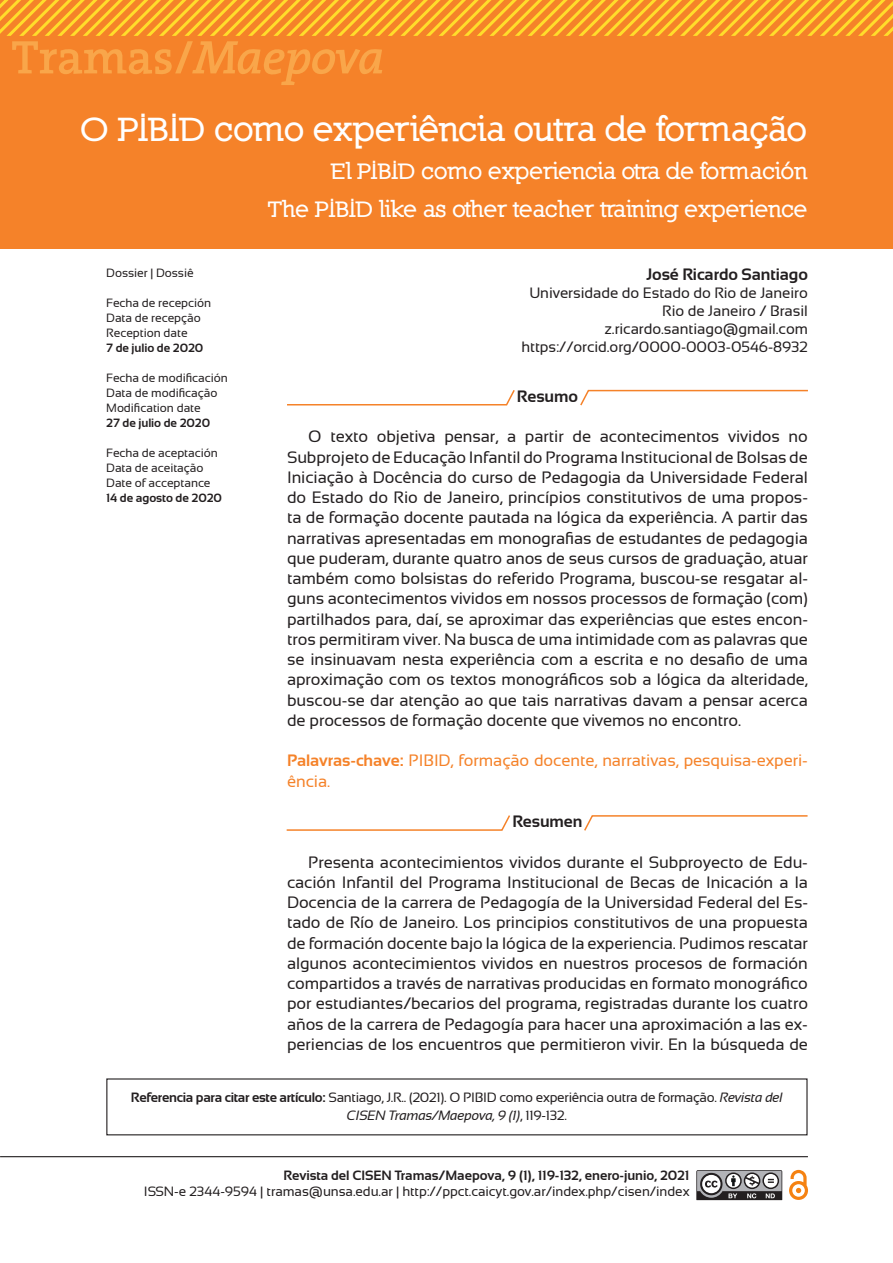
<style>
.page{position:relative;width:893px;height:1263px;background:#fff}
.page>*{position:absolute;margin:0;border:0;box-sizing:border-box;transform-origin:0 0}
.t1{font:36px "Nilland Small Caps Bold";letter-spacing:-.025em;color:#fff}
.t2{font:24px/38.2px "Nilland Small Caps Bold";letter-spacing:-.02em;color:#fff;text-align:right}
.t3{font:16.5px/20.2px "Sansation";letter-spacing:-.005em;color:#231f20;text-align:justify}
.t4{font:16.5px/20.2px "Sansation";letter-spacing:-.005em;color:#f58229}
.t5{font:700 16.5px "Sansation";letter-spacing:-.005em;color:#231f20}
.t6{font:15px/18px "Sansation";letter-spacing:-.005em;color:#231f20;text-align:right}
.t7{font:13.5px/18px "Sansation";letter-spacing:-.005em;color:#231f20;text-align:center}
.t8{font:700 13.5px "Sansation";letter-spacing:-.005em;color:#231f20}
.t9{font:12px/15px "Sansation";letter-spacing:-.005em;color:#231f20}
.t10{font:700 12px "Sansation";letter-spacing:-.005em;color:#231f20}
.s1{font-weight:700}
.s2{font-style:italic}
</style>
<div class="page">
<hr style="left:0;top:1156px;width:808px;height:1px;background:#231f20">
<svg style="left:696px;top:1170px;width:86px;height:30px"></svg>
<svg style="left:789px;top:1170px;width:19px;height:30px"></svg>
<div style="left:0;top:0;width:893px;height:248px;background:#f58229"></div>
<svg style="left:0;top:0;width:893px;height:85px"></svg>
<svg style="left:286px;top:815px;width:224px;height:16px"></svg>
<svg style="left:584px;top:815px;width:224px;height:16px"></svg>
<svg style="left:287px;top:390px;width:228px;height:16px"></svg>
<svg style="left:580px;top:389px;width:228px;height:17px"></svg>
<h1 class="t1" style="left:80px;top:106px;width:729px">O PIBID como experiência outra de formação</h1>
<h2 class="t2" style="left:268px;top:151px;width:541px">El PIBID como experiencia otra de formación<br>The PIBID like as other teacher training experience</h2>
<p class="t9" style="left:106px;top:265px;width:89px">Dossier | Dossiê</p>
<p class="t9" style="left:106px;top:295px;width:106px">Fecha de recepción<br>Data de recepção<br>Reception date</p>
<p class="t10" style="left:106px;top:341px;width:99px">7 de julio de 2020</p>
<p class="t9" style="left:106px;top:370px;width:123px">Fecha de modificación<br>Data de modificação<br>Modification date</p>
<p class="t10" style="left:106px;top:416px;width:105px">27 de julio de 2020</p>
<p class="t9" style="left:106px;top:445px;width:113px">Fecha de aceptación<br>Data de aceitação<br>Date of acceptance</p>
<p class="t10" style="left:106px;top:491px;width:117px">14 de agosto de 2020</p>
<p class="t5" style="left:646px;top:265px;width:163px">José Ricardo Santiago</p>
<p class="t6" style="left:521px;top:284px;width:288px">Universidade do Estado do Rio de Janeiro Rio de Janeiro / Brasil z.ricardo.santiago@gmail.com https://orcid.org/0000-0003-0546-8932</p>
<p class="t5" style="left:517px;top:387px;width:63px">Resumo</p>
<p class="t3" style="left:287px;top:426px;width:522px;text-indent:21px">O texto objetiva pensar, a partir de acontecimentos vividos no Subprojeto de Educação Infantil do Programa Institucional de Bolsas de Iniciação à Docência do curso de Pedagogia da Universidade Federal do Estado do Rio de Janeiro, princípios constitutivos de uma propos&shy;ta de formação docente pautada na lógica da experiência. A partir das narrativas apresentadas em monografias de estudantes de pedagogia que puderam, durante quatro anos de seus cursos de graduação, atuar também como bolsistas do referido Programa, buscou-se resgatar al&shy;guns acontecimentos vividos em nossos processos de formação (com) partilhados para, daí, se aproximar das experiências que estes encon&shy;tros permitiram viver. Na busca de uma intimidade com as palavras que se insinuavam nesta experiência com a escrita e no desafio de uma aproximação com os textos monográficos sob a lógica da alteridade, buscou-se dar atenção ao que tais narrativas davam a pensar acerca de processos de formação docente que vivemos no encontro.</p>
<p class="t4" style="left:287px;top:750px;width:522px"><span class="s1">Palavras-chave:</span> PIBID, formação docente, narrativas, pesquisa-experi&shy;ência.</p>
<p class="t5" style="left:512px;top:812px;width:72px">Resumen</p>
<p class="t3" style="left:287px;top:852px;width:522px;text-indent:21px">Presenta acontecimientos vividos durante el Subproyecto de Edu&shy;cación Infantil del Programa Institucional de Becas de Inicación a la Docencia de la carrera de Pedagogía de la Universidad Federal del Es&shy;tado de Río de Janeiro. Los principios constitutivos de una propuesta de formación docente bajo la lógica de la experiencia. Pudimos rescatar algunos acontecimientos vividos en nuestros procesos de formación compartidos a través de narrativas producidas en formato monográfico por estudiantes/becarios del programa, registradas durante los cuatro años de la carrera de Pedagogía para hacer una aproximación a las ex&shy;periencias de los encuentros que permitieron vivir. En la búsqueda de</p>
<p class="t7" style="left:131px;top:1088px;width:653px"><span class="s1">Referencia para citar este artículo:</span> Santiago, J.R.. (2021). O PIBID como experiência outra de formação. <span class="s2">Revista del<br>CISEN Tramas/Maepova, 9 (1)</span>, 119-132.</p>
<p class="t8" style="left:283px;top:1168px;width:408px">Revista del CISEN Tramas/Maepova, 9 (1), 119-132, enero-junio, 2021</p>
<p class="t7" style="left:144px;top:1183px;width:547px">ISSN-e 2344-9594 | tramas@unsa.edu.ar | http://ppct.caicyt.gov.ar/index.php/cisen/index</p>
</div>
